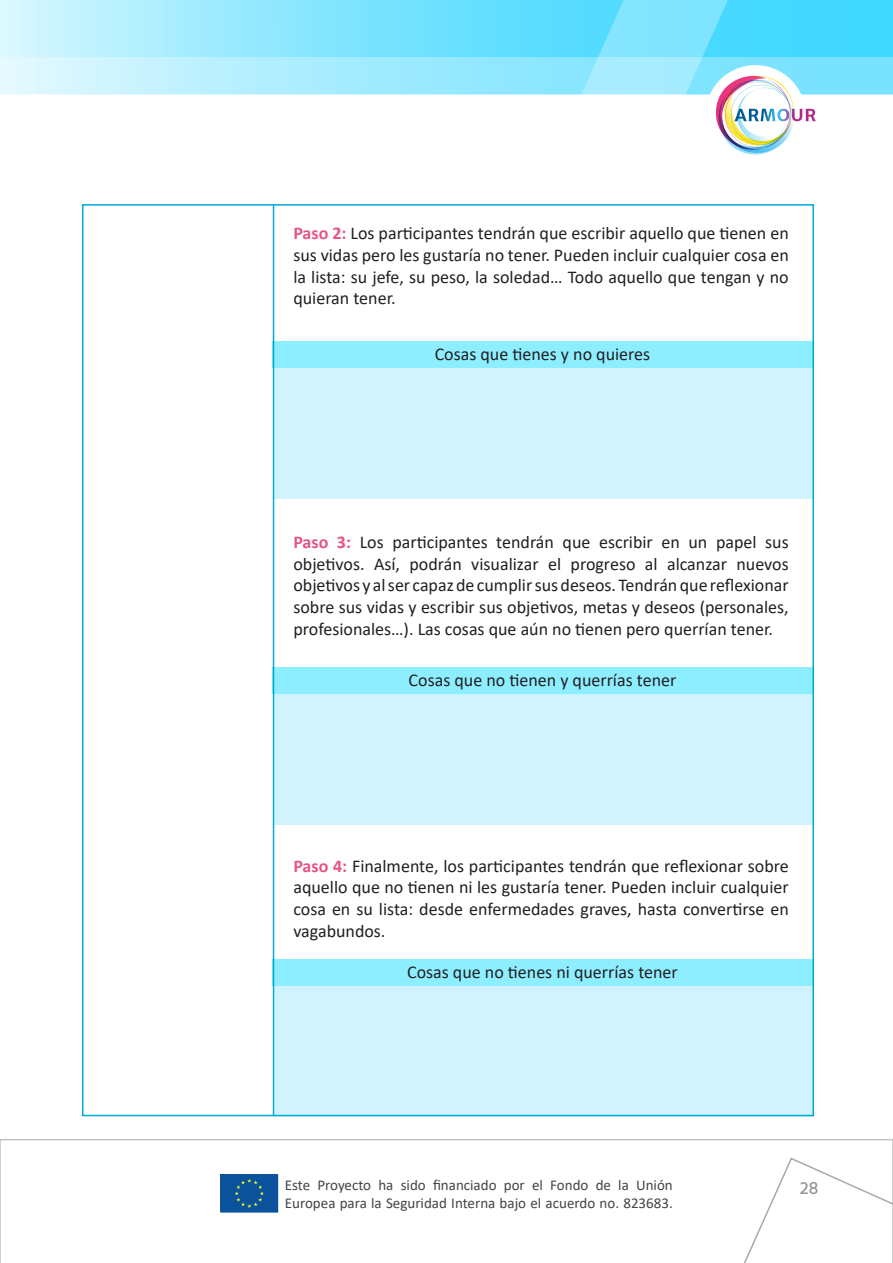
<style>
.page{position:relative;width:893px;height:1263px;background:#fff}
.page>*{position:absolute;margin:0;border:0;box-sizing:border-box;transform-origin:0 0}
.t1{font:18px/21.6px "Calibri";color:#231f20;text-align:justify}
.t2{font:500 18px "Hind";color:#949698}
.t3{font:15px/18px "Calibri";color:#444445}
.s1{font-weight:700;color:#e65485}
</style>
<div class="page">
<svg style="left:0;top:1139px;width:893px;height:123px"></svg>
<svg style="left:0;top:0;width:893px;height:57px;background:#a2ebff"></svg>
<svg style="left:0;top:57px;width:893px;height:38px;background:#bef1ff"></svg>
<svg style="left:625px;top:1156px;width:268px;height:106px"></svg>
<svg style="left:349px;top:0;width:515px;height:95px;background:#74e1ff"></svg>
<div style="left:705px;top:65px;width:101px;height:100px;background:#fff;border-radius:50%"></div>
<img style="left:716px;top:76px;width:100px;height:79px">
<svg style="left:220px;top:1174px;width:58px;height:39px;background:#125999"></svg>
<div style="left:273px;top:341px;width:540px;height:27px;background:#8ceeff"></div>
<div style="left:274px;top:368px;width:540px;height:131px;background:#d0f3ff"></div>
<div style="left:273px;top:667px;width:541px;height:27px;background:#8ceeff"></div>
<div style="left:274px;top:694px;width:540px;height:130px;background:#d0f3ff"></div>
<div style="left:273px;top:959px;width:541px;height:27px;background:#8ceeff"></div>
<div style="left:274px;top:986px;width:540px;height:130px;background:#d0f3ff"></div>
<hr style="left:273px;top:204px;width:1px;height:912px;background:#00abd1">
<p class="t1" style="left:293px;top:222px;width:497px"><span class="s1">Paso 2:</span> Los participantes tendrán que escribir aquello que tienen en sus vidas pero les gustaría no tener. Pueden incluir cualquier cosa en la lista: su jefe, su peso, la soledad… Todo aquello que tengan y no quieran tener.</p>
<p class="t1" style="left:435px;top:343px;width:217px">Cosas que tienes y no quieres</p>
<p class="t1" style="left:293px;top:531px;width:497px"><span class="s1">Paso 3:</span> Los participantes tendrán que escribir en un papel sus objetivos. Así, podrán visualizar el progreso al alcanzar nuevos objetivos y al ser capaz de cumplir sus deseos. Tendrán que reflexionar sobre sus vidas y escribir sus objetivos, metas y deseos (personales, profesionales…). Las cosas que aún no tienen pero querrían tener.</p>
<p class="t1" style="left:409px;top:668px;width:269px">Cosas que no tienen y querrías tener</p>
<p class="t1" style="left:293px;top:855px;width:497px"><span class="s1">Paso 4:</span> Finalmente, los participantes tendrán que reflexionar sobre aquello que no tienen ni les gustaría tener. Pueden incluir cualquier cosa en su lista: desde enfermedades graves, hasta convertirse en vagabundos.</p>
<p class="t1" style="left:407px;top:960px;width:272px">Cosas que no tienes ni querrías tener</p>
<p class="t3" style="left:285px;top:1175px;width:389px">Este Proyecto ha sido financiado por el Fondo de la Unión<br>Europea para la Seguridad Interna bajo el acuerdo no. 823683.</p>
<p class="t2" style="left:800px;top:1176px;width:20px">28</p>
</div>
